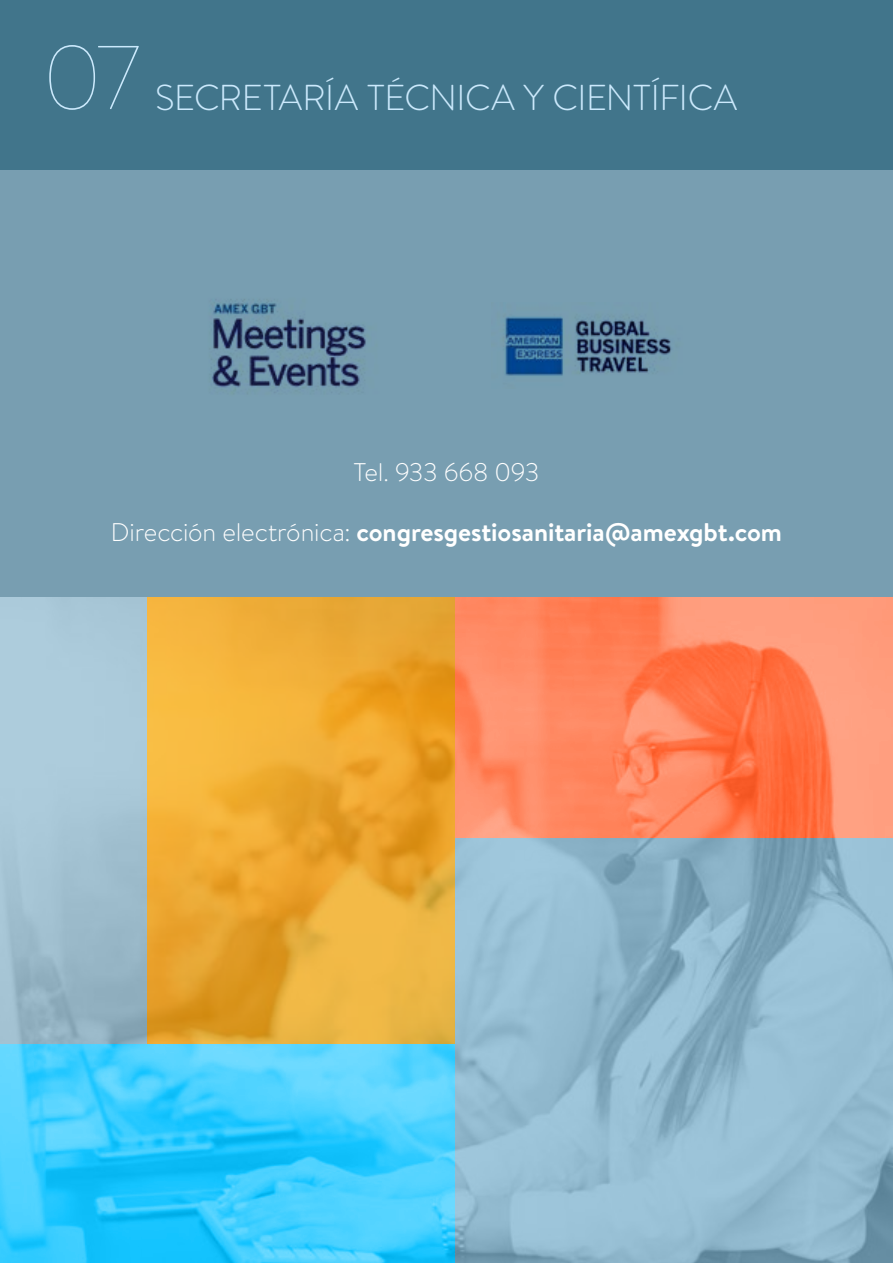
<style>
.page{position:relative;width:893px;height:1263px;background:#fff}
.page>*{position:absolute;margin:0;border:0;box-sizing:border-box;transform-origin:0 0}
.t1{font:100 90px "Brandon Text";color:#cbe9fc}
.t2{font:300 36px "Brandon Text";letter-spacing:-.01em;color:#cbe9fc}
.t3{font:700 25.5px "Brandon Text";letter-spacing:-.005em;color:#fff}
.t4{font:300 25.5px "Brandon Text";letter-spacing:-.015em;color:#fff}
.s1{font-weight:300}
</style>
<div class="page">
<div style="left:0;top:0;width:893px;height:170px;background:#41758b"></div>
<div style="left:0;top:170px;width:893px;height:1093px;background:#789eb1"></div>
<img style="left:147px;top:597px;width:308px;height:447px">
<svg style="left:0;top:1044px;width:455px;height:219px"></svg>
<svg style="left:455px;top:597px;width:438px;height:241px"></svg>
<svg style="left:455px;top:838px;width:438px;height:425px;fill:#96bed3"></svg>
<div style="left:0;top:597px;width:147px;height:447px;background:linear-gradient(to bottom,#b2d1e1,#94b3c3)"></div>
<img style="left:211px;top:299px;width:155px;height:95px">
<img style="left:503px;top:316px;width:169px;height:60px">
<h1 class="t1" style="left:43px;top:17px;width:99px">07</h1>
<h2 class="t2" style="left:155px;top:73px;width:584px">SECRETARÍA TÉCNICA Y CIENTÍFICA</h2>
<p class="t4" style="left:354px;top:455px;width:187px">Tel. 933 668 093</p>
<p class="t3" style="left:111px;top:515px;width:673px"><span class="s1">Dirección electrónica:</span> congresgestiosanitaria@amexgbt.com</p>
</div>
